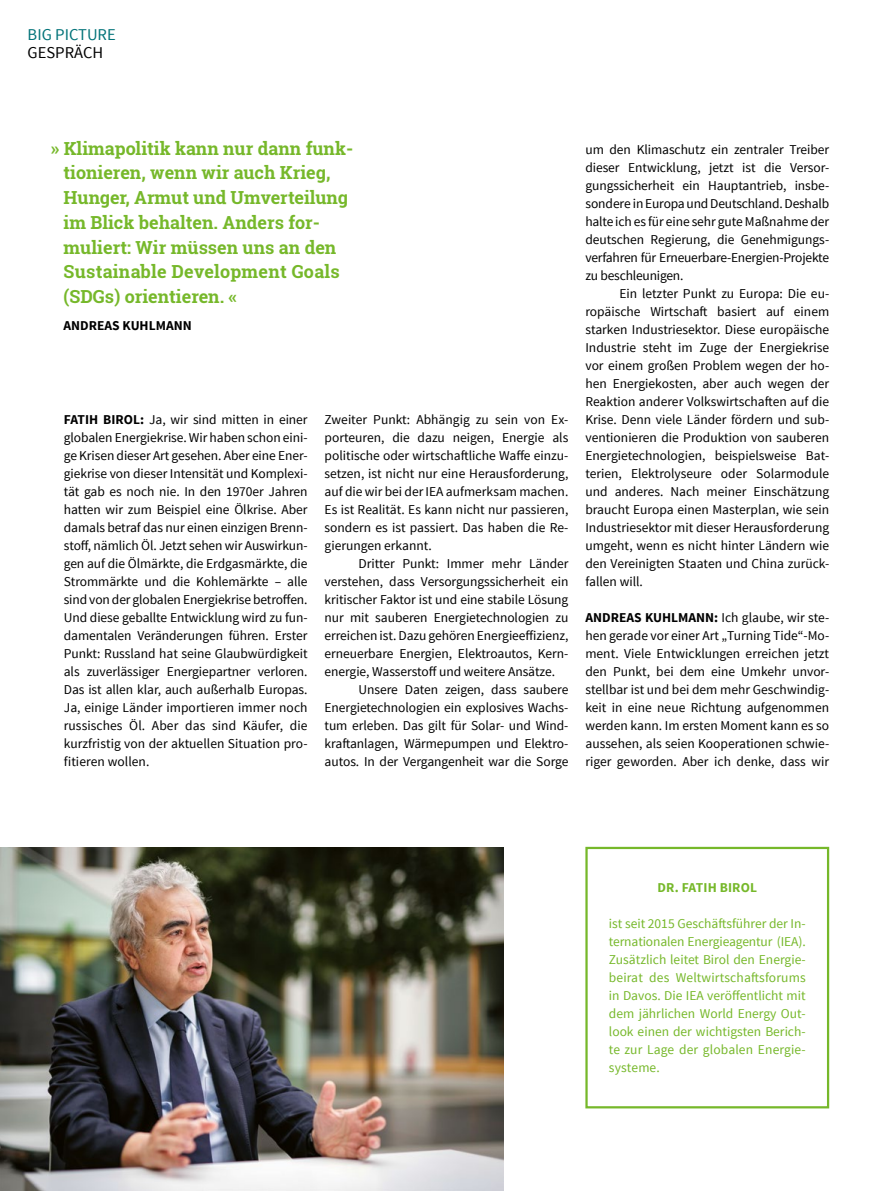
<style>
.page{position:relative;width:893px;height:1191px;background:#fff}
.page>*{position:absolute;margin:0;border:0;box-sizing:border-box;transform-origin:0 0}
.t1{font:700 18px/24.8px "Roboto Slab";color:#76b82a}
.t2{font:16.5px "Source Sans Pro";color:#007278}
.t3{font:16.5px "Source Sans Pro";color:#000}
.t4{font:13.5px/18px "Source Sans Pro";letter-spacing:-.005em;color:#000;text-align:justify}
.t5{font:13.5px/18px "Source Sans Pro";letter-spacing:.01em;color:#76b82a;text-align:justify}
.t6{font:700 13.5px "Source Sans Pro";color:#000}
.t7{font:700 13.5px "Source Sans Pro";letter-spacing:.01em;color:#76b82a}
.s1{font-weight:700}
</style>
<div class="page">
<img style="left:0;top:847px;width:503px;height:344px">
<div style="left:585px;top:847px;width:244px;height:261px;border:2px solid #76b82a"></div>
<p class="t2" style="left:28px;top:24px;width:90px">BIG PICTURE</p>
<p class="t3" style="left:28px;top:42px;width:77px">GESPRÄCH</p>
<h1 class="t1" style="left:64px;top:136px;width:291px;text-indent:-13px">» Klimapolitik kann nur dann funk&shy;tionieren, wenn wir auch Krieg,<br>Hunger, Armut und Umverteilung im Blick behalten. Anders for&shy;muliert: Wir müssen uns an den<br>Sustainable Development Goals (SDGs) orientieren. «</h1>
<p class="t6" style="left:64px;top:316px;width:130px">ANDREAS KUHLMANN</p>
<p class="t4" style="left:64px;top:411px;width:245px"><span class="s1">FATIH BIROL:</span> Ja, wir sind mitten in einer globalen Energiekrise. Wir haben schon eini&shy;ge Krisen dieser Art gesehen. Aber eine Ener&shy;giekrise von dieser Intensität und Komplexi&shy;tät gab es noch nie. In den 1970er Jahren hatten wir zum Beispiel eine Ölkrise. Aber damals betraf das nur einen einzigen Brenn&shy;stoff, nämlich Öl. Jetzt sehen wir Auswirkun&shy;gen auf die Ölmärkte, die Erdgasmärkte, die Strommärkte und die Kohlemärkte – alle sind von der globalen Energiekrise betroffen.<br>Und diese geballte Entwicklung wird zu fun&shy;damentalen Veränderungen führen. Erster Punkt: Russland hat seine Glaubwürdigkeit als zuverlässiger Energiepartner verloren.<br>Das ist allen klar, auch außerhalb Europas.<br>Ja, einige Länder importieren immer noch russisches Öl. Aber das sind Käufer, die kurzfristig von der aktuellen Situation pro&shy;fitieren wollen.</p>
<p class="t4" style="left:325px;top:410px;width:245px">Zweiter Punkt: Abhängig zu sein von Ex&shy;porteuren, die dazu neigen, Energie als politische oder wirtschaftliche Waffe einzu&shy;setzen, ist nicht nur eine Herausforderung, auf die wir bei der IEA aufmerksam machen.<br>Es ist Realität. Es kann nicht nur passieren, sondern es ist passiert. Das haben die Re&shy;gierungen erkannt.</p>
<p class="t4" style="left:359px;top:554px;width:211px">Dritter Punkt: Immer mehr Länder</p>
<p class="t4" style="left:325px;top:572px;width:245px">verstehen, dass Versorgungssicherheit ein</p>
<p class="t4" style="left:325px;top:590px;width:245px">kritischer Faktor ist und eine stabile Lösung</p>
<p class="t4" style="left:325px;top:608px;width:245px">nur mit sauberen Energietechnologien zu</p>
<p class="t4" style="left:325px;top:626px;width:245px">erreichen ist. Dazu gehören Energieeffizienz,</p>
<p class="t4" style="left:325px;top:644px;width:244px">erneuerbare Energien, Elektroautos, Kern-</p>
<p class="t4" style="left:325px;top:662px;width:232px">energie, Wasserstoff und weitere Ansätze.</p>
<p class="t4" style="left:359px;top:680px;width:211px">Unsere Daten zeigen, dass saubere</p>
<p class="t4" style="left:325px;top:698px;width:245px">Energietechnologien ein explosives Wachs-</p>
<p class="t4" style="left:325px;top:716px;width:245px">tum erleben. Das gilt für Solar- und Wind-</p>
<p class="t4" style="left:325px;top:734px;width:245px">kraftanlagen, Wärmepumpen und Elektro-</p>
<p class="t4" style="left:325px;top:752px;width:245px">autos. In der Vergangenheit war die Sorge</p>
<p class="t4" style="left:585px;top:140px;width:245px">um den Klimaschutz ein zentraler Treiber dieser Entwicklung, jetzt ist die Versor&shy;gungssicherheit ein Hauptantrieb, insbe&shy;sondere in Europa und Deutschland. Deshalb halte ich es für eine sehr gute Maßnahme der deutschen Regierung, die Genehmigungs&shy;verfahren für Erneuerbare-Energien-Projekte zu beschleunigen.</p>
<p class="t4" style="left:585px;top:284px;width:245px;text-indent:34px">Ein letzter Punkt zu Europa: Die eu&shy;ropäische Wirtschaft basiert auf einem starken Industriesektor. Diese europäische Industrie steht im Zuge der Energiekrise vor einem großen Problem wegen der ho&shy;hen Energiekosten, aber auch wegen der Reaktion anderer Volkswirtschaften auf die Krise. Denn viele Länder fördern und sub&shy;ventionieren die Produktion von sauberen Energietechnologien, beispielsweise Bat&shy;terien, Elektrolyseure oder Solarmodule und anderes. Nach meiner Einschätzung braucht Europa einen Masterplan, wie sein Industriesektor mit dieser Herausforderung umgeht, wenn es nicht hinter Ländern wie den Vereinigten Staaten und China zurück&shy;fallen will.</p>
<p class="t4" style="left:585px;top:608px;width:245px"><span class="s1">ANDREAS KUHLMANN:</span> Ich glaube, wir ste&shy;hen gerade vor einer Art „Turning Tide“-Mo&shy;ment. Viele Entwicklungen erreichen jetzt den Punkt, bei dem eine Umkehr unvor&shy;stellbar ist und bei dem mehr Geschwindig&shy;keit in eine neue Richtung aufgenommen werden kann. Im ersten Moment kann es so aussehen, als seien Kooperationen schwie&shy;riger geworden. Aber ich denke, dass wir</p>
<p class="t7" style="left:657px;top:879px;width:101px">DR. FATIH BIROL</p>
<p class="t5" style="left:609px;top:915px;width:198px">ist seit 2015 Geschäftsführer der In&shy;ternationalen Energieagentur (IEA).<br>Zusätzlich leitet Birol den Energie&shy;beirat des Weltwirtschaftsforums in Davos. Die IEA veröffentlicht mit dem jährlichen World Energy Out&shy;look einen der wichtigsten Berich&shy;te zur Lage der globalen Energie&shy;systeme.</p>
</div>
